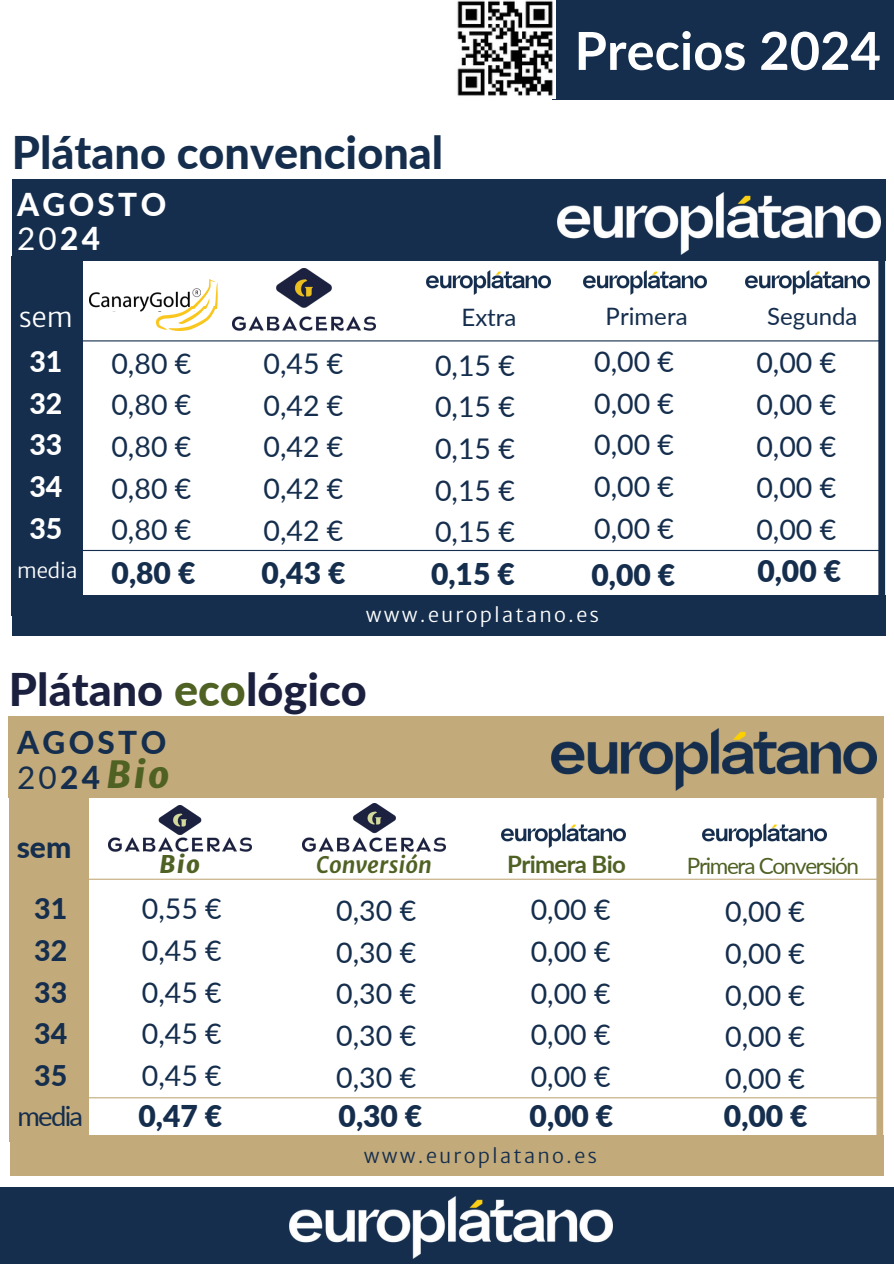
<style>
.page{position:relative;width:894px;height:1264px;background:#fff}
.page>*{position:absolute;margin:0;border:0;box-sizing:border-box;transform-origin:0 0}
.t1{font:700 52.5px "Lato";color:#fff}
.t2{font:800 45px "Lato";color:#152e4d}
.t3{font:800 45px "Lato";color:#1c203f}
.t4{font:italic 800 36.9px "Merriweather Sans";color:#506124}
.t5{font:800 31.5px/34.8px "Lato";letter-spacing:.105em;color:#152e4d}
.t6{font:800 31.5px/34.8px "Lato";letter-spacing:.105em;color:#fff}
.t7{font:900 30px "Lato";color:#152e4d}
.t8{font:800 30px "Lato";color:#152e4d}
.t9{font:28.5px/41.7px "Lato";color:#152e4d;text-align:justify}
.t10{font:800 28.5px/41.7px "Lato";color:#152e4d;text-align:justify}
.t11{font:800 28.5px/41.7px "Lato";color:#fff;text-align:justify}
.t12{font:27.45px "Lato";letter-spacing:-.065em;color:#152e4d}
.t13{font:27.3px "Glacial Indifference";letter-spacing:.115em;color:#152e4d}
.t14{font:300 27px "Merriweather Sans";color:#fff}
.t15{font:24px "Lato";color:#152e4d}
.t16{font:700 24px "Lato";letter-spacing:-.03em;color:#506124}
.t17{font:italic 800 24px "Merriweather Sans";color:#506124}
.t18{font:22.5px "Lato";letter-spacing:-.06em;color:#506124}
.t19{font:italic 700 22.5px "Merriweather Sans";color:#506124}
.t20{font:300 20.4px "Merriweather Sans";color:#fff}
.t21{font:300 19.8px "Merriweather Sans";letter-spacing:.115em;color:#fff}
.t22{font:300 19.8px "Merriweather Sans";letter-spacing:.115em;color:#152e4d}
.s1{font-weight:400}
.s2{color:#506124}
</style>
<div class="page">
<div style="left:552px;top:0;width:341px;height:99px;background:#152e4d"></div>
<img style="left:457px;top:0;width:98px;height:98px">
<div style="left:9px;top:795px;width:80px;height:346px;background:#c2aa7b"></div>
<div style="left:12px;top:179px;width:873px;height:82px;background:#152e4d"></div>
<div style="left:12px;top:595px;width:872px;height:41px;background:#152e4d"></div>
<div style="left:12px;top:256px;width:71px;height:359px;background:#152e4d"></div>
<hr style="left:76px;top:340px;width:803px;height:1px;background:#152e4d">
<hr style="left:80px;top:550px;width:803px;height:1px;background:#152e4d">
<img style="left:276px;top:268px;width:56px;height:40px">
<div style="left:878px;top:225px;width:6px;height:407px;background:#152e4d"></div>
<div style="left:9px;top:716px;width:874px;height:82px;background:#c2aa7b"></div>
<img style="left:158px;top:805px;width:43px;height:30px">
<img style="left:352px;top:803px;width:44px;height:30px">
<div style="left:10px;top:1135px;width:872px;height:41px;background:#c2aa7b"></div>
<div style="left:876px;top:744px;width:6px;height:419px;background:#c2aa7b"></div>
<hr style="left:78px;top:878px;width:802px;height:1px;background:#c2aa7b">
<hr style="left:75px;top:1097px;width:802px;height:1px;background:#c2aa7b">
<img style="left:233px;top:316px;width:142px;height:15px">
<img style="left:108px;top:837px;width:143px;height:15px">
<img style="left:302px;top:837px;width:143px;height:15px">
<img style="left:89px;top:291px;width:100px;height:20px">
<img style="left:151px;top:306px;width:66px;height:25px">
<img style="left:189px;top:279px;width:29px;height:29px">
<img style="left:427px;top:270px;width:123px;height:24px">
<img style="left:583px;top:270px;width:123px;height:24px">
<img style="left:745px;top:270px;width:124px;height:24px">
<img style="left:501px;top:823px;width:124px;height:24px">
<img style="left:702px;top:823px;width:124px;height:24px">
<img style="left:557px;top:192px;width:323px;height:62px">
<img style="left:551px;top:728px;width:324px;height:62px">
<div style="left:0;top:1186px;width:893px;height:77px;background:#152e4d"></div>
<img style="left:289px;top:1196px;width:323px;height:61px">
<p class="t2" style="left:12px;top:125px;width:433px">Plátano convencional</p>
<h6 class="t6" style="left:17px;top:186px;width:151px">AGOSTO<br><span class="s1">20</span>24</h6>
<p class="t1" style="left:574px;top:18px;width:308px">Precios 2024</p>
<p class="t14" style="left:19px;top:300px;width:55px">sem</p>
<p class="t11" style="left:29px;top:340px;width:35px">31<br>32<br>33<br>34<br>35</p>
<p class="t20" style="left:17px;top:558px;width:62px">media</p>
<p class="t9" style="left:111px;top:342px;width:81px">0,80 € 0,80 € 0,80 € 0,80 € 0,80 €</p>
<p class="t7" style="left:112px;top:554px;width:85px">0,80 €</p>
<p class="t15" style="left:461px;top:302px;width:57px">Extra</p>
<p class="t15" style="left:605px;top:302px;width:83px">Primera</p>
<p class="t15" style="left:767px;top:302px;width:92px">Segunda</p>
<h5 class="t9" style="left:263px;top:342px;width:81px">0,45 € 0,42 € 0,42 € 0,42 € 0,42 €</h5>
<h5 class="t9" style="left:594px;top:340px;width:81px">0,00 € 0,00 € 0,00 € 0,00 € 0,00 €</h5>
<h5 class="t9" style="left:435px;top:344px;width:81px">0,15 € 0,15 € 0,15 € 0,15 € 0,15 €</h5>
<h5 class="t9" style="left:756px;top:341px;width:81px">0,00 € 0,00 € 0,00 € 0,00 € 0,00 €</h5>
<h6 class="t7" style="left:261px;top:554px;width:85px">0,43 €</h6>
<h6 class="t7" style="left:431px;top:555px;width:85px">0,15 €</h6>
<h6 class="t7" style="left:591px;top:556px;width:85px">0,00 €</h6>
<h6 class="t7" style="left:757px;top:552px;width:85px">0,00 €</h6>
<p class="t21" style="left:365px;top:603px;width:235px">www.europlatano.es</p>
<p class="t3" style="left:9px;top:661px;width:359px">Plátano <span class="s2">eco</span>lógico</p>
<p class="t5" style="left:17px;top:724px;width:151px">AGOSTO<br><span class="s1">20</span>24</p>
<p class="t4" style="left:107px;top:752px;width:64px">Bio</p>
<p class="t8" style="left:17px;top:828px;width:56px">sem</p>
<h2 class="t17" style="left:159px;top:849px;width:42px">Bio</h2>
<h4 class="t19" style="left:316px;top:851px;width:117px">Conversión</h4>
<h6 class="t16" style="left:507px;top:849px;width:120px">Primera Bio</h6>
<h6 class="t18" style="left:686px;top:851px;width:174px">Primera Conversión</h6>
<p class="t10" style="left:34px;top:887px;width:35px">31<br>32<br>33<br>34<br>35</p>
<p class="t12" style="left:17px;top:1098px;width:67px">media</p>
<p class="t9" style="left:142px;top:887px;width:81px">0,55 € 0,45 € 0,45 € 0,45 € 0,45 €</p>
<h3 class="t9" style="left:530px;top:888px;width:81px">0,00 € 0,00 € 0,00 € 0,00 € 0,00 €</h3>
<h5 class="t9" style="left:725px;top:890px;width:81px">0,00 € 0,00 € 0,00 € 0,00 € 0,00 €</h5>
<h5 class="t9" style="left:336px;top:889px;width:81px">0,30 € 0,30 € 0,30 € 0,30 € 0,30 €</h5>
<h5 class="t7" style="left:138px;top:1097px;width:85px">0,47 €</h5>
<p class="t7" style="left:338px;top:1097px;width:85px">0,30 €</p>
<h2 class="t7" style="left:529px;top:1097px;width:85px">0,00 €</h2>
<h4 class="t7" style="left:723px;top:1097px;width:85px">0,00 €</h4>
<p class="t22" style="left:363px;top:1143px;width:235px">www.europlatano.es</p>
<p class="t13" style="left:321px;top:1142px;width:297px">www.europlatano.es</p>
</div>
